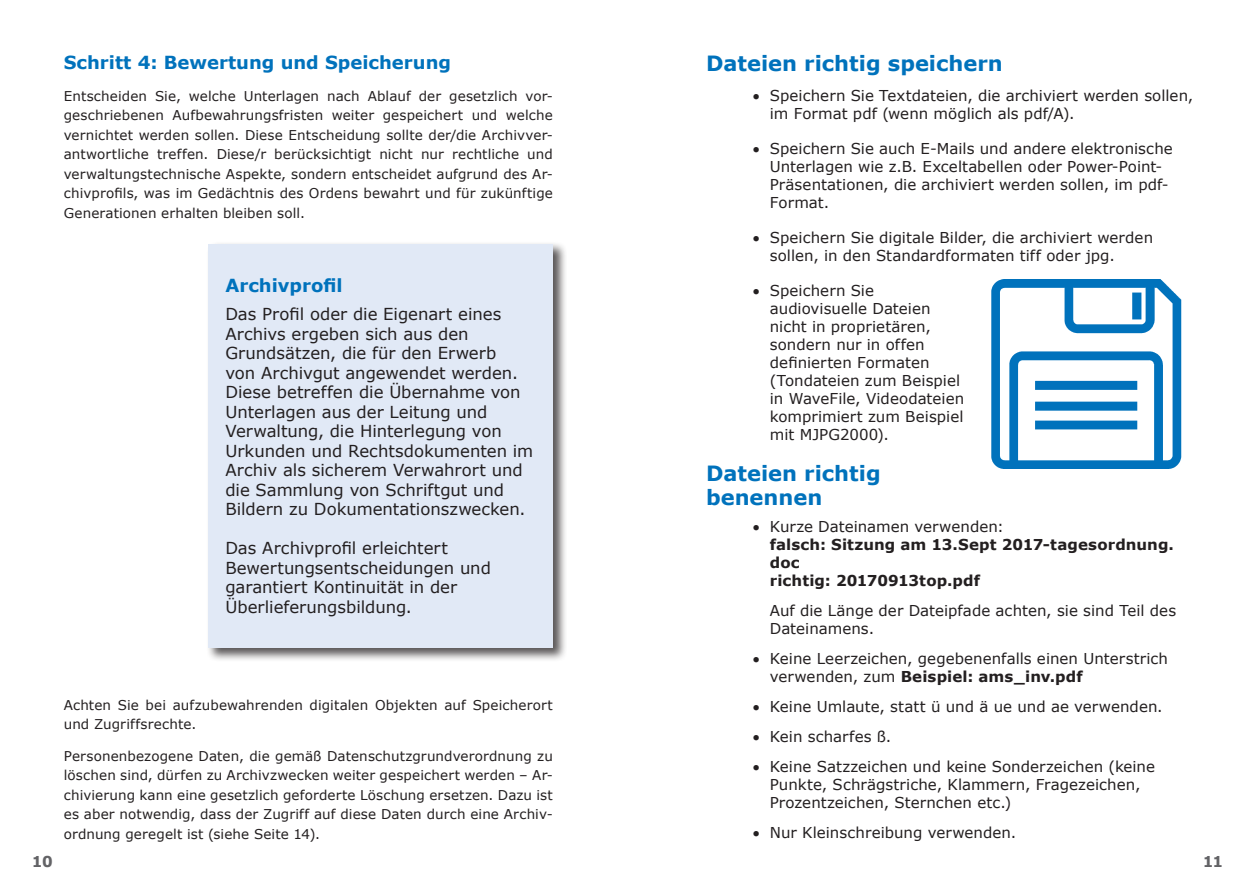
<style>
.page{position:relative;width:1259px;height:893px;background:#fff}
.page>*{position:absolute;margin:0;border:0;box-sizing:border-box;transform-origin:0 0}
.t1{font:700 21px/24px "Verdana";color:#0072bc}
.t2{font:700 18px "Verdana";color:#0072bc}
.t3{font:16.5px/19.5px "Verdana";color:#231f20}
.t4{font:15px/18px "Verdana";letter-spacing:.005em;color:#231f20}
.t5{font:700 15px/18px "Verdana";letter-spacing:.005em;color:#231f20}
.t6{font:700 15px "Verdana";color:#636366}
.t7{font:13.5px/19.5px "Verdana";letter-spacing:.005em;color:#231f20}
.s1{font-weight:400}
.s2{font-weight:700}
</style>
<div class="page">
<div style="left:206px;top:242px;width:361px;height:420px;background:#231f20;opacity:.75"></div>
<div style="left:208px;top:244px;width:345px;height:404px;background:#e1e9f6"></div>
<img style="left:991px;top:280px;width:191px;height:189px">
<p class="t2" style="left:64px;top:50px;width:389px">Schritt 4: Bewertung und Speicherung</p>
<p class="t7" style="left:64px;top:86px;width:490px;text-align:justify">Entscheiden Sie, welche Unterlagen nach Ablauf der gesetzlich vor&shy;geschriebenen Aufbewahrungsfristen weiter gespeichert und welche vernichtet werden sollen. Diese Entscheidung sollte der/die Archivver&shy;antwortliche treffen. Diese/r berücksichtigt nicht nur rechtliche und verwaltungstechnische Aspekte, sondern entscheidet aufgrund des Ar&shy;chivprofils, was im Gedächtnis des Ordens bewahrt und für zukünftige Generationen erhalten bleiben soll.</p>
<p class="t2" style="left:225px;top:273px;width:119px">Archivprofil</p>
<p class="t3" style="left:225px;top:304px;width:309px">Das Profil oder die Eigenart eines Archivs ergeben sich aus den Grundsätzen, die für den Erwerb<br>von Archivgut angewendet werden.<br>Diese betreffen die Übernahme von Unterlagen aus der Leitung und Verwaltung, die Hinterlegung von Urkunden und Rechtsdokumenten im Archiv als sicherem Verwahrort und die Sammlung von Schriftgut und Bildern zu Dokumentationszwecken.</p>
<p class="t3" style="left:225px;top:538px;width:267px">Das Archivprofil erleichtert<br>Bewertungsentscheidungen und garantiert Kontinuität in der<br>Überlieferungsbildung.</p>
<p class="t7" style="left:64px;top:695px;width:490px">Achten Sie bei aufzubewahrenden digitalen Objekten auf Speicherort und Zugriffsrechte.</p>
<p class="t7" style="left:64px;top:746px;width:490px">Personenbezogene Daten, die gemäß Datenschutzgrundverordnung zu löschen sind, dürfen zu Archivzwecken weiter gespeichert werden – Ar&shy;chivierung kann eine gesetzlich geforderte Löschung ersetzen. Dazu ist es aber notwendig, dass der Zugriff auf diese Daten durch eine Archiv&shy;ordnung geregelt ist (siehe Seite 14).</p>
<h1 class="t1" style="left:706px;top:51px;width:298px">Dateien richtig speichern</h1>
<p class="t4" style="left:770px;top:87px;width:425px;text-indent:-17px">• Speichern Sie Textdateien, die archiviert werden sollen, im Format pdf (wenn möglich als pdf/A).</p>
<p class="t4" style="left:770px;top:140px;width:404px;text-indent:-17px">• Speichern Sie auch E-Mails und andere elektronische Unterlagen wie z.B. Exceltabellen oder Power-Point-Präsentationen, die archiviert werden sollen, im pdf-Format.</p>
<p class="t4" style="left:770px;top:229px;width:385px;text-indent:-17px">• Speichern Sie digitale Bilder, die archiviert werden sollen, in den Standardformaten tiff oder jpg.</p>
<p class="t4" style="left:770px;top:282px;width:196px;text-indent:-17px">• Speichern Sie audiovisuelle Dateien nicht in proprietären, sondern nur in offen definierten Formaten (Tondateien zum Beispiel in WaveFile, Videodateien komprimiert zum Beispiel mit MJPG2000).</p>
<h1 class="t1" style="left:706px;top:461px;width:176px">Dateien richtig benennen</h1>
<p class="t5" style="left:770px;top:517px;width:405px;text-indent:-17px">• <span class="s1">Kurze Dateinamen verwenden:<br></span>falsch: Sitzung am 13.Sept 2017-tagesordnung. doc<br>richtig: 20170913top.pdf</p>
<p class="t4" style="left:770px;top:601px;width:408px">Auf die Länge der Dateipfade achten, sie sind Teil des<br>Dateinamens.</p>
<p class="t4" style="left:770px;top:649px;width:400px;text-indent:-17px">• Keine Leerzeichen, gegebenenfalls einen Unterstrich verwenden, zum <span class="s2">Beispiel: ams_inv.pdf</span></p>
<p class="t4" style="left:753px;top:697px;width:411px">• Keine Umlaute, statt ü und ä ue und ae verwenden.</p>
<p class="t4" style="left:753px;top:727px;width:140px">• Kein scharfes ß.</p>
<p class="t4" style="left:770px;top:757px;width:387px;text-indent:-17px">• Keine Satzzeichen und keine Sonderzeichen (keine<br>Punkte, Schrägstriche, Klammern, Fragezeichen,<br>Prozentzeichen, Sternchen etc.)</p>
<p class="t4" style="left:753px;top:823px;width:265px">• Nur Kleinschreibung verwenden.</p>
<p class="t6" style="left:32px;top:851px;width:22px">10</p>
<p class="t6" style="left:1202px;top:851px;width:22px">11</p>
</div>
